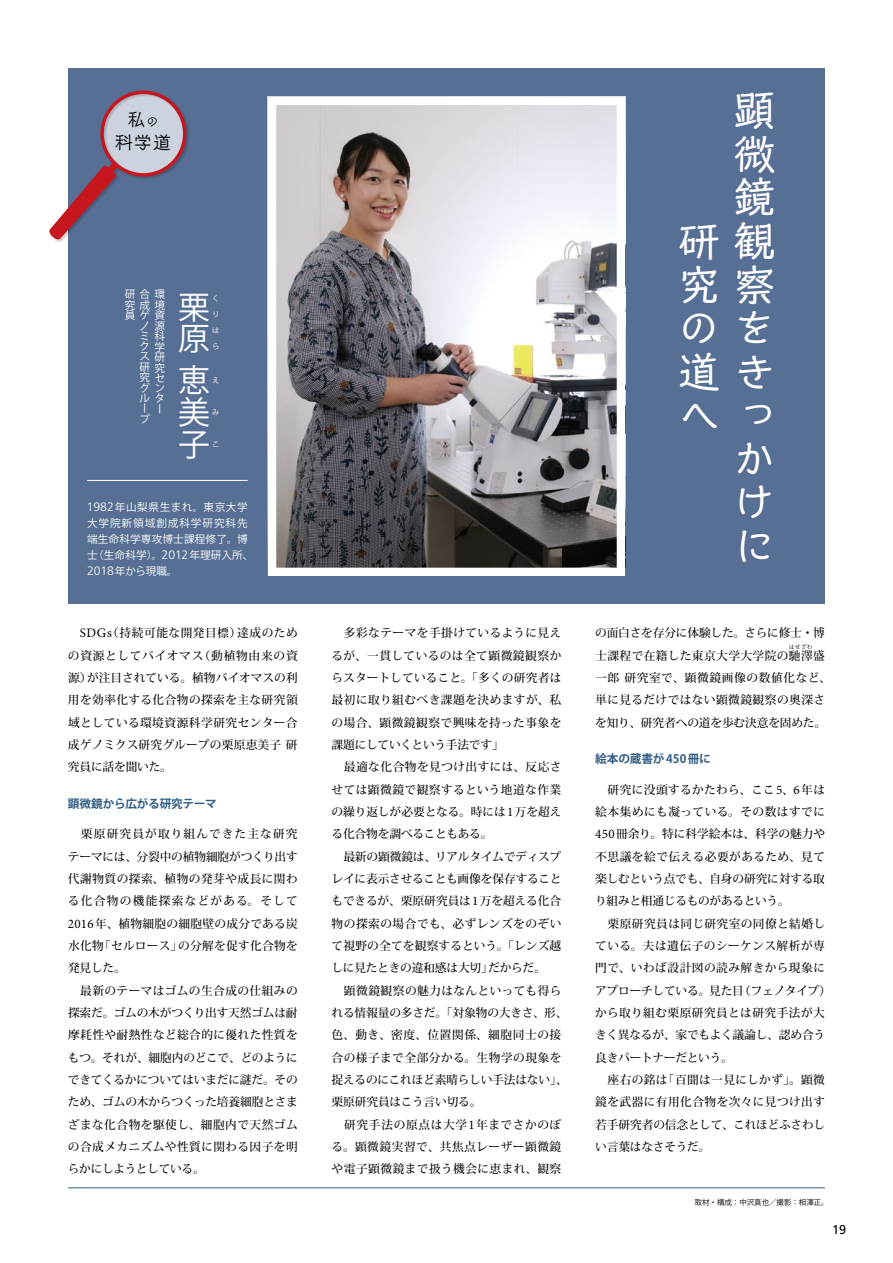
<style>
.page{position:relative;width:893px;height:1263px;background:#fff}
.page>*{position:absolute;margin:0;border:0;box-sizing:border-box;transform-origin:0 0}
.t1{font:42.45px/43.7px "Talking Std";color:#fff;text-align:right}
.t2{font:31.95px "Koz Go Pro";color:#fff}
.t3{font:17.4px/22.6px "New Cinema B Std D";color:#000;text-align:center}
.t4{font:12.75px "Frutiger LT Pro";color:#000}
.t5{font:500 11.7px/22.4px "Koz Min Pr 6 N";letter-spacing:.03em;color:#000}
.t6{font:700 11.7px "Koz Go Pr 6 N";letter-spacing:-.015em;color:#315c86}
.t7{font:10.65px/15.9px "Koz Go Pro";letter-spacing:.02em;color:#fff;text-align:justify}
.t8{font:7.5px "Koz Go Pro";color:#000}
.t9{font:7.5px/15.9px "Koz Go Pro";color:#fff}
.t10{font:500 5.85px "Koz Min Pr 6 N";color:#000}
.s1{font-size:11.4px}
.s2{font-family:"Frutiger LT Pro";font-weight:300;font-size:12.15px}
.s3{font-family:"Minion Pro";font-weight:400;font-size:13.05px}
</style>
<div class="page">
<div style="left:69px;top:68px;width:756px;height:536px;background:#576f94"></div>
<img style="left:277px;top:106px;width:339px;height:461px">
<div style="left:268px;top:97px;width:357px;height:479px;border:8px solid #fff"></div>
<hr style="left:68px;top:1187px;width:757px;height:1px;background:#315c86">
<div style="left:49px;top:91px;width:141px;height:153px;background:#000;opacity:.2"></div>
<svg style="left:49px;top:84px;width:141px;height:156px"></svg>
<hr style="left:87px;top:480px;width:161px;height:1px;background:#fff">
<h3 class="t3" style="left:115px;top:107px;width:57px">私<span class="s1">の<br></span>科学道</h3>
<p class="t7" style="left:125px;top:287px;width:42px">研合環</p>
<p class="t7" style="left:125px;top:297px;width:42px">究成境</p>
<p class="t7" style="left:125px;top:308px;width:41px">員ゲ資</p>
<p class="t7" style="left:140px;top:318px;width:11px">ノ</p>
<p class="t7" style="left:140px;top:328px;width:10px">ミ</p>
<p class="t7" style="left:140px;top:339px;width:11px">ク</p>
<p class="t7" style="left:140px;top:349px;width:11px">ス</p>
<p class="t7" style="left:140px;top:360px;width:27px">研究</p>
<p class="t7" style="left:140px;top:370px;width:26px">究セ</p>
<p class="t7" style="left:140px;top:380px;width:26px">グン</p>
<p class="t7" style="left:140px;top:391px;width:25px">ルタ</p>
<p class="t7" style="left:140px;top:401px;width:7px">ー</p>
<p class="t7" style="left:140px;top:411px;width:12px">プ</p>
<p class="t7" style="left:154px;top:321px;width:12px;line-height:10.5px">源科学研</p>
<p class="t7" style="left:154px;top:401px;width:7px">ー</p>
<h2 class="t2" style="left:178px;top:286px;width:32px">栗</h2>
<p class="t9" style="left:212px;top:291px;width:7px">くり</p>
<h2 class="t2" style="left:178px;top:318px;width:32px">原</h2>
<p class="t9" style="left:212px;top:323px;width:8px">はら</p>
<h2 class="t2" style="left:178px;top:360px;width:32px">恵</h2>
<p class="t9" style="left:212px;top:373px;width:8px">え</p>
<h2 class="t2" style="left:178px;top:392px;width:32px">美</h2>
<p class="t9" style="left:212px;top:405px;width:9px">み</p>
<h2 class="t2" style="left:178px;top:424px;width:32px">子</h2>
<p class="t9" style="left:212px;top:436px;width:8px">こ</p>
<p class="t7" style="left:87px;top:499px;width:168px;text-align:left"><span class="s2">1982</span>年山梨県生まれ。東京大学大学院新領域創成科学研究科先端生命科学専攻博士課程修了。博士（生命科学）。<span class="s2">2012</span>年理研入所、<br><span class="s2">2018</span>年から現職。</p>
<p class="t5" style="left:68px;top:622px;width:231px;text-align:justify;text-indent:12px"><span class="s3">SDGs</span>（持続可能な開発目標）達成のための資源としてバイオマス（動植物由来の資源）が注目されている。植物バイオマスの利用を効率化する化合物の探索を主な研究領域としている環境資源科学研究センター合成ゲノミクス研究グループの栗原恵美子研究員に話を聞いた。</p>
<p class="t6" style="left:68px;top:797px;width:150px">顕微鏡から広がる研究テーマ</p>
<p class="t5" style="left:68px;top:823px;width:231px">　栗原研究員が取り組んできた主な研究テーマには、分裂中の植物細胞がつくり出す代謝物質の探索、植物の発芽や成長に関わる化合物の機能探索などがある。そして<br><span class="s3">2016</span>年、植物細胞の細胞壁の成分である炭水化物「セルロース」の分解を促す化合物を発見した。<br>　最新のテーマはゴムの生合成の仕組みの探索だ。ゴムの木がつくり出す天然ゴムは耐摩耗性や耐熱性など総合的に優れた性質をもつ。それが、細胞内のどこで、どのようにできてくるかについてはいまだに謎だ。そのため、ゴムの木からつくった培養細胞とさまざまな化合物を駆使し、細胞内で天然ゴムの合成メカニズムや性質に関わる因子を明らかにしようとしている。</p>
<h1 class="t1" style="left:678px;top:85px;width:98px">顕<br>微<br>鏡<br>研観究察を<br>道きへっか<br>け<br>に</h1>
<h1 class="t1" style="left:678px;top:303px;width:38px">の</h1>
<p class="t5" style="left:331px;top:622px;width:237px">　多彩なテーマを手掛けているように見えるが、一貫しているのは全て顕微鏡観察からスタートしていること。「多くの研究者は最初に取り組むべき課題を決めますが、私の場合、顕微鏡観察で興味を持った事象を課題にしていくという手法です」<br>　最適な化合物を見つけ出すには、反応させては顕微鏡で観察するという地道な作業の繰り返しが必要となる。時には<span class="s3">1</span>万を超える化合物を調べることもある。<br>　最新の顕微鏡は、リアルタイムでディスプレイに表示させることも画像を保存することもできるが、栗原研究員は<span class="s3">1</span>万を超える化合物の探索の場合でも、必ずレンズをのぞいて視野の全てを観察するという。「レンズ越しに見たときの違和感は大切」だからだ。<br>　顕微鏡観察の魅力はなんといっても得られる情報量の多さだ。「対象物の大きさ、形、色、動き、密度、位置関係、細胞同士の接合の様子まで全部分かる。生物学の現象を捉えるのにこれほど素晴らしい手法はない」、栗原研究員はこう言い切る。<br>　研究手法の原点は大学<span class="s3">1</span>年までさかのぼる。顕微鏡実習で、共焦点レーザー顕微鏡や電子顕微鏡まで扱う機会に恵まれ、観察</p>
<p class="t5" style="left:595px;top:622px;width:231px">の面白さを存分に体験した。さらに修士・博士課程で在籍した東京大学大学院の馳澤盛</p>
<p class="t10" style="left:789px;top:643px;width:25px">はせざわ</p>
<p class="t5" style="left:595px;top:667px;width:237px">一郎研究室で、顕微鏡画像の数値化など、単に見るだけではない顕微鏡観察の奥深さを知り、研究者への道を歩む決意を固めた。</p>
<p class="t6" style="left:595px;top:752px;width:117px">絵本の蔵書が450冊に</p>
<p class="t5" style="left:595px;top:778px;width:237px">　研究に没頭するかたわら、ここ<span class="s3">5</span>、<span class="s3">6</span>年は絵本集めにも凝っている。その数はすでに<br><span class="s3">450</span>冊余り。特に科学絵本は、科学の魅力や不思議を絵で伝える必要があるため、見て楽しむという点でも、自身の研究に対する取り組みと相通じるものがあるという。<br>　栗原研究員は同じ研究室の同僚と結婚している。夫は遺伝子のシーケンス解析が専門で、いわば設計図の読み解きから現象にアプローチしている。見た目（フェノタイプ）から取り組む栗原研究員とは研究手法が大きく異なるが、家でもよく議論し、認め合う良きパートナーだという。<br>　座右の銘は「百聞は一見にしかず」。顕微鏡を武器に有用化合物を次々に見つけ出す若手研究者の信念として、これほどふさわしい言葉はなさそうだ。</p>
<p class="t8" style="left:695px;top:1197px;width:135px">取材・構成：中沢真也／撮影：相澤正。</p>
<p class="t4" style="left:832px;top:1222px;width:16px">19</p>
</div>
